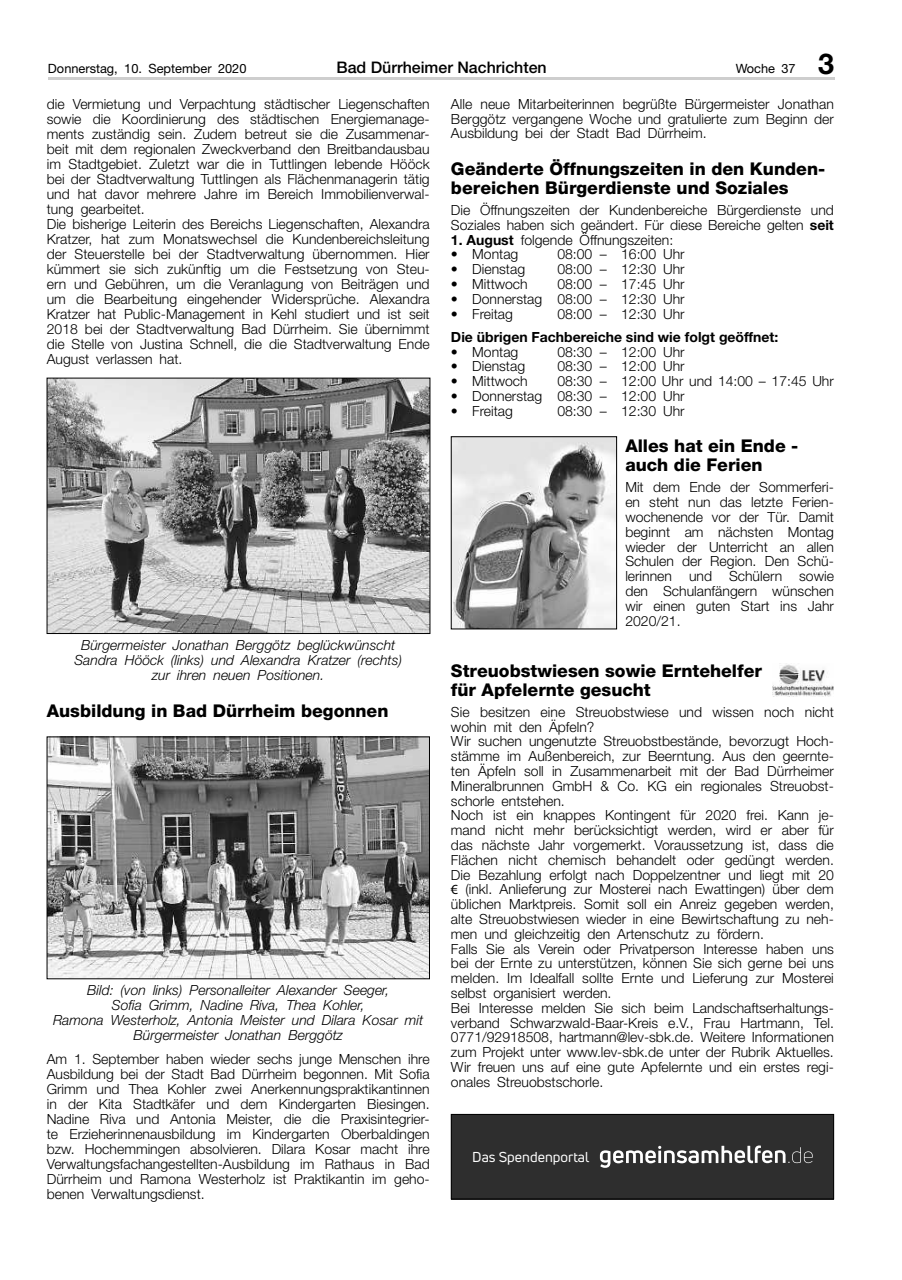
<style>
.page{position:relative;width:902px;height:1280px;background:#fff}
.page>*{position:absolute;margin:0;border:0;box-sizing:border-box;transform-origin:0 0}
.t1{font:700 28.8px "Helvetica Neue";color:#000}
.t2{font:800 17.55px/19.2px "Helvetica Neue";color:#000}
.t3{font:500 15.9px "Helvetica Neue";color:#000}
.t4{font:14.1px "Uni Neue";color:#fff}
.t5{font:300 13.95px/14.9px "Helvetica Neue";color:#000}
.t6{font:italic 300 13.95px/15px "Helvetica Neue";color:#000;text-align:center}
.t7{font:700 13.95px "Helvetica Neue";color:#000}
.t8{font:12.75px "Helvetica Neue";color:#000}
.s1{font-weight:700}
.s2{font-family:"Myriad Pro";font-weight:400}
</style>
<div class="page">
<hr style="left:48px;top:78px;width:785px;height:2px;background:#cecece">
<img style="left:49px;top:380px;width:379px;height:252px">
<div style="left:47px;top:378px;width:383px;height:256px;border:1px solid #000"></div>
<img style="left:49px;top:739px;width:378px;height:238px">
<img style="left:453px;top:438px;width:161px;height:189px">
<div style="left:451px;top:436px;width:165px;height:193px;border:1px solid #000"></div>
<img style="left:772px;top:663px;width:61px;height:33px">
<div style="left:451px;top:1114px;width:382px;height:85px;background:#2e2e2e"></div>
<svg style="left:600px;top:1145px;width:212px;height:23px"></svg>
<div style="left:451px;top:1114px;width:382px;height:85px;border:1px solid #000"></div>
<p class="t8" style="left:48px;top:61px;width:200px">Donnerstag, 10. September 2020</p>
<p class="t3" style="left:336px;top:58px;width:212px">Bad Dürrheimer Nachrichten</p>
<p class="t8" style="left:735px;top:61px;width:61px">Woche 37</p>
<h1 class="t1" style="left:818px;top:46px;width:17px">3</h1>
<p class="t5" style="left:47px;top:96px;width:384px">die Vermietung und Verpachtung städtischer Liegenschaften sowie die Koordinierung des städtischen Energiemanage&shy;ments zuständig sein. Zudem betreut sie die Zusammenar&shy;beit mit dem regionalen Zweckverband den Breitbandausbau im Stadtgebiet. Zuletzt war die in Tuttlingen lebende Hööck bei der Stadtverwaltung Tuttlingen als Flächenmanagerin tätig und hat davor mehrere Jahre im Bereich Immobilienverwal&shy;tung gearbeitet.<br>Die bisherige Leiterin des Bereichs Liegenschaften, Alexandra Kratzer, hat zum Monatswechsel die Kundenbereichsleitung der Steuerstelle bei der Stadtverwaltung übernommen. Hier kümmert sie sich zukünftig um die Festsetzung von Steu&shy;ern und Gebühren, um die Veranlagung von Beiträgen und um die Bearbeitung eingehender Widersprüche. Alexandra Kratzer hat Public-Management in Kehl studiert und ist seit 2018 bei der Stadtverwaltung Bad Dürrheim. Sie übernimmt die Stelle von Justina Schnell, die die Stadtverwaltung Ende August verlassen hat.</p>
<p class="t5" style="left:451px;top:96px;width:384px;text-align:justify">Alle neue Mitarbeiterinnen begrüßte Bürgermeister Jonathan Berggötz vergangene Woche und gratulierte zum Beginn der Ausbildung bei der Stadt Bad Dürrheim.</p>
<p class="t2" style="left:451px;top:159px;width:376px">Geänderte Öffnungszeiten in den Kunden&shy;bereichen Bürgerdienste und Soziales</p>
<p class="t5" style="left:451px;top:202px;width:384px">Die Öffnungszeiten der Kundenbereiche Bürgerdienste und<br>Soziales haben sich geändert. Für diese Bereiche gelten <span class="s1">seit</span></p>
<p class="t5" style="left:451px;top:232px;width:224px"><span class="s1">1. August</span> folgende Öffnungszeiten:</p>
<p class="t5" style="left:451px;top:247px;width:69px">• Montag</p>
<p class="t5" style="left:557px;top:247px;width:129px">08:00 – 16:00 Uhr</p>
<p class="t5" style="left:451px;top:261px;width:76px">• Dienstag</p>
<p class="t5" style="left:557px;top:261px;width:129px">08:00 – 12:30 Uhr</p>
<p class="t5" style="left:451px;top:276px;width:78px">• Mittwoch</p>
<p class="t5" style="left:557px;top:276px;width:129px">08:00 – 17:45 Uhr</p>
<p class="t5" style="left:451px;top:291px;width:235px">• Donnerstag 08:00 – 12:30 Uhr</p>
<p class="t5" style="left:451px;top:306px;width:63px">• Freitag</p>
<p class="t5" style="left:557px;top:306px;width:129px">08:00 – 12:30 Uhr</p>
<p class="t7" style="left:451px;top:328px;width:329px">Die übrigen Fachbereiche sind wie folgt geöffnet:</p>
<p class="t5" style="left:451px;top:344px;width:69px">• Montag</p>
<p class="t5" style="left:557px;top:344px;width:129px">08:30 – 12:00 Uhr</p>
<p class="t5" style="left:451px;top:359px;width:76px">• Dienstag</p>
<p class="t5" style="left:557px;top:359px;width:129px">08:30 – 12:00 Uhr</p>
<p class="t5" style="left:451px;top:373px;width:78px">• Mittwoch</p>
<p class="t5" style="left:557px;top:373px;width:278px">08:30 – 12:00 Uhr und 14:00 – 17:45 Uhr</p>
<p class="t5" style="left:451px;top:388px;width:235px">• Donnerstag 08:30 – 12:00 Uhr</p>
<p class="t5" style="left:451px;top:403px;width:63px">• Freitag</p>
<p class="t5" style="left:557px;top:403px;width:129px">08:30 – 12:30 Uhr</p>
<p class="t2" style="left:625px;top:436px;width:174px">Alles hat ein Ende - auch die Ferien</p>
<p class="t5" style="left:625px;top:480px;width:210px;text-align:justify">Mit dem Ende der Sommerferi&shy;en steht nun das letzte Ferien&shy;wochenende vor der Tür. Damit beginnt am nächsten Montag wieder der Unterricht an allen Schulen der Region. Den Schü&shy;lerinnen und Schülern sowie den Schulanfängern wünschen wir einen guten Start ins Jahr 2020/21.</p>
<p class="t2" style="left:451px;top:661px;width:312px">Streuobstwiesen sowie Erntehelfer für Apfelernte gesucht</p>
<p class="t5" style="left:451px;top:704px;width:384px">Sie besitzen eine Streuobstwiese und wissen noch nicht wohin mit den Äpfeln?<br>Wir suchen ungenutzte Streuobstbestände, bevorzugt Hoch&shy;stämme im Außenbereich, zur Beerntung. Aus den geernte&shy;ten Äpfeln soll in Zusammenarbeit mit der Bad Dürrheimer Mineralbrunnen GmbH &amp; Co. KG ein regionales Streuobst&shy;schorle entstehen.<br>Noch ist ein knappes Kontingent für 2020 frei. Kann je&shy;mand nicht mehr berücksichtigt werden, wird er aber für das nächste Jahr vorgemerkt. Voraussetzung ist, dass die Flächen nicht chemisch behandelt oder gedüngt werden.<br>Die Bezahlung erfolgt nach Doppelzentner und liegt mit 20 <span class="s2">€</span> (inkl. Anlieferung zur Mosterei nach Ewattingen) über dem üblichen Marktpreis. Somit soll ein Anreiz gegeben werden, alte Streuobstwiesen wieder in eine Bewirtschaftung zu neh&shy;men und gleichzeitig den Artenschutz zu fördern.<br>Falls Sie als Verein oder Privatperson Interesse haben uns bei der Ernte zu unterstützen, können Sie sich gerne bei uns melden. Im Idealfall sollte Ernte und Lieferung zur Mosterei selbst organisiert werden.<br>Bei Interesse melden Sie sich beim Landschaftserhaltungs&shy;verband Schwarzwald-Baar-Kreis e.V., Frau Hartmann, Tel.<br>0771/92918508, hartmann@lev-sbk.de. Weitere Informationen zum Projekt unter www.lev-sbk.de unter der Rubrik Aktuelles.<br>Wir freuen uns auf eine gute Apfelernte und ein erstes regi&shy;onales Streuobstschorle.</p>
<p class="t6" style="left:74px;top:637px;width:329px">Bürgermeister Jonathan Berggötz beglückwünscht<br>Sandra Hööck (links) und Alexandra Kratzer (rechts) zur ihren neuen Positionen.</p>
<p class="t2" style="left:47px;top:701px;width:343px">Ausbildung in Bad Dürrheim begonnen</p>
<p class="t6" style="left:53px;top:983px;width:371px">Bild: (von links) Personalleiter Alexander Seeger,<br>Sofia Grimm, Nadine Riva, Thea Kohler,<br>Ramona Westerholz, Antonia Meister und Dilara Kosar mit Bürgermeister Jonathan Berggötz</p>
<p class="t5" style="left:47px;top:1051px;width:384px;text-align:justify">Am 1. September haben wieder sechs junge Menschen ihre Ausbildung bei der Stadt Bad Dürrheim begonnen. Mit Sofia Grimm und Thea Kohler zwei Anerkennungspraktikantinnen in der Kita Stadtkäfer und dem Kindergarten Biesingen.<br>Nadine Riva und Antonia Meister, die die Praxisintegrier&shy;te Erzieherinnenausbildung im Kindergarten Oberbaldingen bzw. Hochemmingen absolvieren. Dilara Kosar macht ihre Verwaltungsfachangestellten-Ausbildung im Rathaus in Bad Dürrheim und Ramona Westerholz ist Praktikantin im geho&shy;benen Verwaltungsdienst.</p>
<p class="t4" style="left:472px;top:1148px;width:118px">Das Spendenportal</p>
</div>
